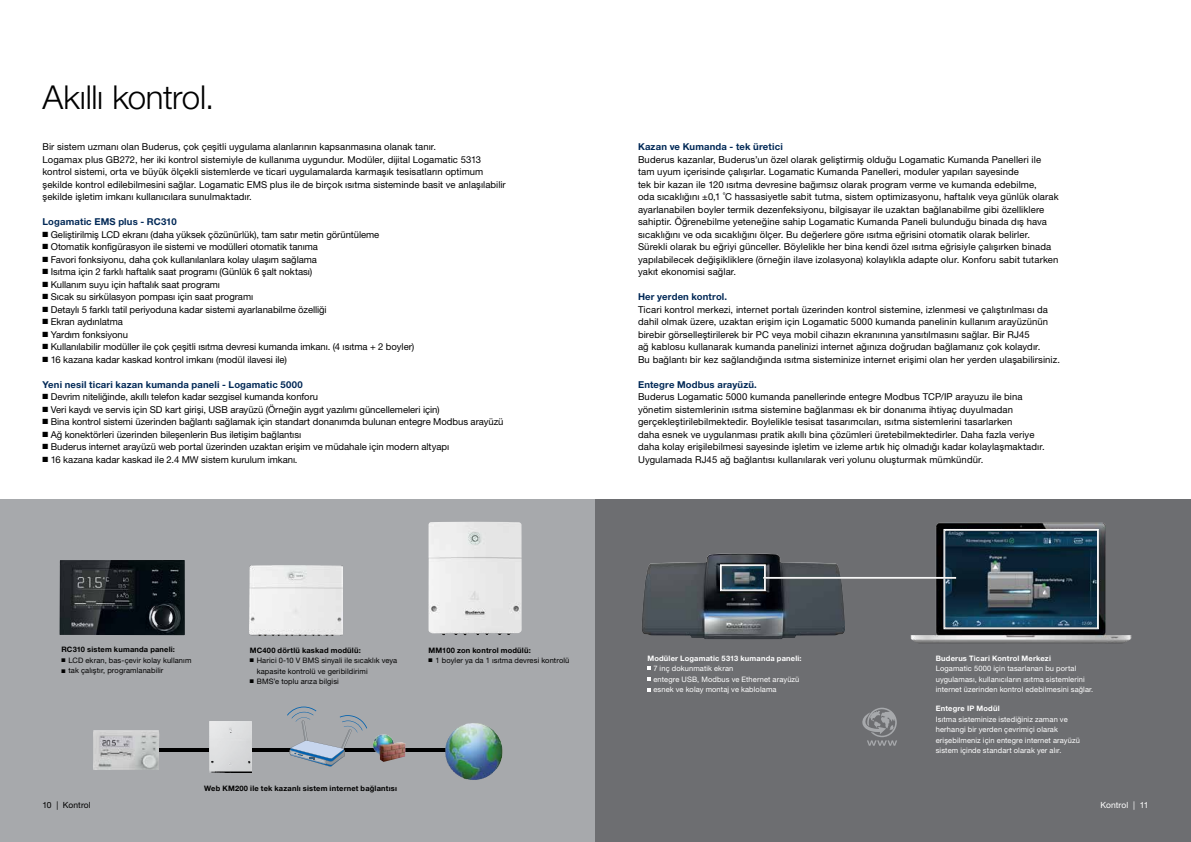
<style>
.page{position:relative;width:1191px;height:842px;background:#fff}
.page>*{position:absolute;margin:0;border:0;box-sizing:border-box;transform-origin:0 0}
.t1{font:300 33px "Helvetica Neue LT Pro";letter-spacing:-.01em;color:#000}
.t2{font:9.5px/12.5px "Helvetica Neue LT Pro";letter-spacing:.01em;color:#000}
.t3{font:700 9.5px "Helvetica Neue LT Pro";letter-spacing:.015em;color:#002856}
.t4{font:8.5px "Helvetica Neue LT Pro";letter-spacing:.01em;color:#fff}
.t5{font:8.5px "Helvetica Neue LT Pro";letter-spacing:.01em;color:#000}
.t6{font:7.5px/10.5px "Helvetica Neue LT Pro";letter-spacing:.015em;color:#fff}
.t7{font:7.5px/10.5px "Helvetica Neue LT Pro";letter-spacing:.015em;color:#000}
.t8{font:700 7.5px "Helvetica Neue LT Pro";letter-spacing:.025em;color:#000}
.t9{font:700 7.5px "Helvetica Neue LT Pro";letter-spacing:.025em;color:#fff}
</style>
<div class="page">
<div style="left:0;top:500px;width:596px;height:342px;background:#a7a9ac"></div>
<div style="left:595px;top:500px;width:596px;height:342px;background:#6d6e71"></div>
<img style="left:910px;top:522px;width:221px;height:120px">
<svg style="left:943px;top:529px;width:155px;height:100px;background:#264051"></svg>
<div style="left:944px;top:530px;width:153px;height:98px;border:1px solid #fff"></div>
<img style="left:642px;top:553px;width:203px;height:86px">
<svg style="left:720px;top:564px;width:45px;height:27px"></svg>
<div style="left:721px;top:565px;width:43px;height:25px;border:1px solid #fff"></div>
<hr style="left:763px;top:577px;width:193px;height:1px;background:#fff">
<hr style="left:763px;top:578px;width:193px;height:1px;background:#fff">
<svg style="left:862px;top:708px;width:35px;height:38px"></svg>
<img style="left:60px;top:560px;width:125px;height:75px">
<hr style="left:155px;top:748px;width:298px;height:4px;background:#000">
<img style="left:210px;top:722px;width:41px;height:50px">
<img style="left:373px;top:734px;width:32px;height:28px">
<img style="left:445px;top:723px;width:33px;height:47px">
<svg style="left:287px;top:707px;width:80px;height:60px"></svg>
<img style="left:93px;top:730px;width:67px;height:40px">
<img style="left:250px;top:566px;width:93px;height:69px">
<img style="left:428px;top:522px;width:83px;height:113px">
<svg style="left:647px;top:666px;width:4px;height:4px"></svg>
<svg style="left:647px;top:678px;width:4px;height:3px"></svg>
<svg style="left:647px;top:688px;width:4px;height:4px"></svg>
<h1 class="t1" style="left:43px;top:77px;width:173px">Akıllı kontrol.</h1>
<p class="t2" style="left:43px;top:140px;width:465px">Bir sistem uzmanı olan Buderus, çok çeşitli uygulama alanlarının kapsanmasına olanak tanır.<br>Logamax plus GB272, her iki kontrol sistemiyle de kullanıma uygundur. Modüler, dijital Logamatic 5313 kontrol sistemi, orta ve büyük ölçekli sistemlerde ve ticari uygulamalarda karmaşık tesisatların optimum şekilde kontrol edilebilmesini sağlar. Logamatic EMS plus ile de birçok ısıtma sisteminde basit ve anlaşılabilir şekilde işletim imkanı kullanıcılara sunulmaktadır.</p>
<p class="t3" style="left:43px;top:216px;width:136px">Logamatic EMS plus - RC310</p>
<p class="t2" style="left:43px;top:228px;width:338px">■ Geliştirilmiş LCD ekranı (daha yüksek çözünürlük), tam satır metin görüntüleme</p>
<p class="t2" style="left:43px;top:240px;width:277px">■ Otomatik konfigürasyon ile sistemi ve modülleri otomatik tanıma</p>
<p class="t2" style="left:43px;top:253px;width:276px">■ Favori fonksiyonu, daha çok kullanılanlara kolay ulaşım sağlama</p>
<p class="t2" style="left:43px;top:265px;width:271px">■ Isıtma için 2 farklı haftalık saat programı (Günlük 6 şalt noktası)</p>
<p class="t2" style="left:43px;top:278px;width:179px">■ Kullanım suyu için haftalık saat programı</p>
<p class="t2" style="left:43px;top:290px;width:212px">■ Sıcak su sirkülasyon pompası için saat programı</p>
<p class="t2" style="left:43px;top:303px;width:286px">■ Detaylı 5 farklı tatil periyoduna kadar sistemi ayarlanabilme özelliği</p>
<p class="t2" style="left:43px;top:315px;width:82px">■ Ekran aydınlatma</p>
<p class="t2" style="left:43px;top:328px;width:87px">■ Yardım fonksiyonu</p>
<p class="t2" style="left:43px;top:340px;width:373px">■ Kullanılabilir modüller ile çok çeşitli ısıtma devresi kumanda imkanı. (4 ısıtma + 2 boyler)</p>
<p class="t2" style="left:43px;top:353px;width:246px">■ 16 kazana kadar kaskad kontrol imkanı (modül ilavesi ile)</p>
<p class="t3" style="left:43px;top:378px;width:262px">Yeni nesil ticari kazan kumanda paneli - Logamatic 5000</p>
<p class="t2" style="left:43px;top:390px;width:277px">■ Devrim niteliğinde, akıllı telefon kadar sezgisel kumanda konforu</p>
<p class="t2" style="left:43px;top:403px;width:399px">■ Veri kaydı ve servis için SD kart girişi, USB arayüzü (Örneğin aygıt yazılımı güncellemeleri için)</p>
<p class="t2" style="left:43px;top:415px;width:462px">■ Bina kontrol sistemi üzerinden bağlantı sağlamak için standart donanımda bulunan entegre Modbus arayüzü</p>
<p class="t2" style="left:43px;top:428px;width:260px">■ Ağ konektörleri üzerinden bileşenlerin Bus iletişim bağlantısı</p>
<p class="t2" style="left:43px;top:440px;width:408px">■ Buderus internet arayüzü web portal üzerinden uzaktan erişim ve müdahale için modern altyapı</p>
<p class="t2" style="left:43px;top:453px;width:256px">■ 16 kazana kadar kaskad ile 2.4 MW sistem kurulum imkanı.</p>
<p class="t3" style="left:638px;top:141px;width:146px">Kazan ve Kumanda - tek üretici</p>
<p class="t2" style="left:638px;top:153px;width:422px">Buderus kazanlar, Buderus’un özel olarak geliştirmiş olduğu Logamatic Kumanda Panelleri ile tam uyum içerisinde çalışırlar. Logamatic Kumanda Panelleri, moduler yapıları sayesinde<br>tek bir kazan ile 120 ısıtma devresine bağımsız olarak program verme ve kumanda edebilme,<br>oda sıcaklığını ±0,1 ˚C hassasiyetle sabit tutma, sistem optimizasyonu, haftalık veya günlük olarak ayarlanabilen boyler termik dezenfeksiyonu, bilgisayar ile uzaktan bağlanabilme gibi özelliklere sahiptir. Öğrenebilme yeteneğine sahip Logamatic Kumanda Paneli bulunduğu binada dış hava sıcaklığını ve oda sıcaklığını ölçer. Bu değerlere göre ısıtma eğrisini otomatik olarak belirler.<br>Sürekli olarak bu eğriyi günceller. Böylelikle her bina kendi özel ısıtma eğrisiyle çalışırken binada yapılabilecek değişikliklere (örneğin ilave izolasyona) kolaylıkla adapte olur. Konforu sabit tutarken yakıt ekonomisi sağlar.</p>
<p class="t3" style="left:638px;top:291px;width:91px">Her yerden kontrol.</p>
<p class="t2" style="left:638px;top:303px;width:423px">Ticari kontrol merkezi, internet portalı üzerinden kontrol sistemine, izlenmesi ve çalıştırılması da dahil olmak üzere, uzaktan erişim için Logamatic 5000 kumanda panelinin kullanım arayüzünün birebir görselleştirilerek bir PC veya mobil cihazın ekranınına yansıtılmasını sağlar. Bir RJ45<br>ağ kablosu kullanarak kumanda panelinizi internet ağınıza doğrudan bağlamanız çok kolaydır.<br>Bu bağlantı bir kez sağlandığında ısıtma sisteminize internet erişimi olan her yerden ulaşabilirsiniz.</p>
<p class="t3" style="left:638px;top:378px;width:120px">Entegre Modbus arayüzü.</p>
<p class="t2" style="left:638px;top:390px;width:408px">Buderus Logamatic 5000 kumanda panellerinde entegre Modbus TCP/IP arayuzu ile bina yönetim sistemlerinin ısıtma sistemine bağlanması ek bir donanıma ihtiyaç duyulmadan gerçekleştirilebilmektedir. Boylelikle tesisat tasarımcıları, ısıtma sistemlerini tasarlarken<br>daha esnek ve uygulanması pratik akıllı bina çözümleri üretebilmektedirler. Daha fazla veriye daha kolay erişilebilmesi sayesinde işletim ve izleme artık hiç olmadığı kadar kolaylaşmaktadır.<br>Uygulamada RJ45 ağ bağlantısı kullanılarak veri yolunu oluşturmak mümkündür.</p>
<p class="t8" style="left:61px;top:645px;width:115px">RC310 sistem kumanda paneli:</p>
<p class="t7" style="left:61px;top:655px;width:131px">■ LCD ekran, bas-çevir kolay kullanım</p>
<p class="t7" style="left:61px;top:665px;width:104px">■ tak çalıştır, programlanabilir</p>
<p class="t8" style="left:250px;top:645px;width:113px">MC400 dörtlü kaskad modülü:</p>
<p class="t7" style="left:257px;top:655px;width:142px;text-indent:-7px">■ Harici 0-10 V BMS sinyali ile sıcaklık veya kapasite kontrolü ve geribildirimi</p>
<p class="t7" style="left:250px;top:676px;width:91px">■ BMS’e toplu arıza bilgisi</p>
<p class="t8" style="left:428px;top:645px;width:104px">MM100 zon kontrol modülü:</p>
<p class="t7" style="left:428px;top:655px;width:142px">■ 1 boyler ya da 1 ısıtma devresi kontrolü</p>
<p class="t9" style="left:647px;top:653px;width:156px">Modüler Logamatic 5313 kumanda paneli:</p>
<p class="t6" style="left:653px;top:663px;width:148px">7 inç dokunmatik ekran<br>entegre USB, Modbus ve Ethernet arayüzü esnek ve kolay montaj ve kablolama</p>
<p class="t5" style="left:43px;top:800px;width:50px">10 | Kontrol</p>
<p class="t8" style="left:204px;top:783px;width:194px">Web KM200 ile tek kazanlı sistem internet bağlantısı</p>
<p class="t9" style="left:935px;top:653px;width:117px">Buderus Ticari Kontrol Merkezi</p>
<p class="t6" style="left:935px;top:663px;width:159px">Logamatic 5000 için tasarlanan bu portal uygulaması, kullanıcıların ısıtma sistemlerini internet üzerinden kontrol edebilmesini sağlar.</p>
<p class="t9" style="left:935px;top:704px;width:65px">Entegre IP Modül</p>
<p class="t6" style="left:935px;top:714px;width:146px">Isıtma sisteminize istediğiniz zaman ve herhangi bir yerden çevrimiçi olarak erişebilmeniz için entegre internet arayüzü sistem içinde standart olarak yer alır.</p>
<p class="t4" style="left:1100px;top:800px;width:49px">Kontrol | 11</p>
</div>
